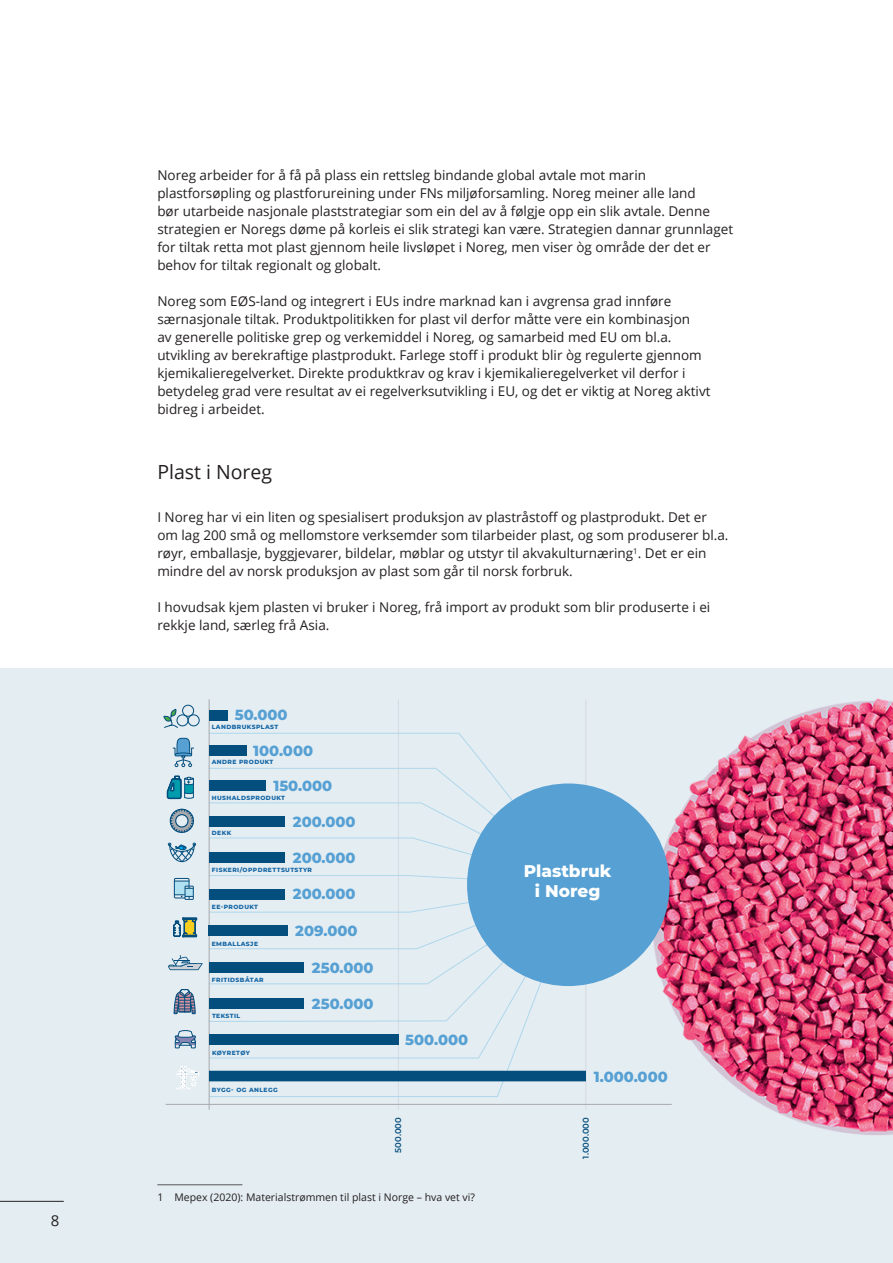
<style>
.page{position:relative;width:893px;height:1263px;background:#fff}
.page>*{position:absolute;margin:0;border:0;box-sizing:border-box;transform-origin:0 0}
.Undertittel{font:19.5px "Open Sans";color:#231f20}
.t1{font:800 16.95px/20.4px "Montserrat";color:#fff;text-align:center}
.t2{font:15px "Open Sans";color:#231f20}
.t3{font:800 14.7px "Montserrat";color:#56a0d3}
.t4{font:13.5px/18px "Open Sans";color:#231f20}
.Fotnotetekst{font:10.5px "Open Sans";color:#231f20}
.t5{font:600 8.4px "Montserrat";color:#044e7d}
.t6{font:800 6px "Montserrat";letter-spacing:.07em;color:#1567a6}
</style>
<div class="page">
<div style="left:0;top:668px;width:893px;height:595px;background:#e4edf2"></div>
<hr style="left:157px;top:1184px;width:85px;height:1px;background:#57585a">
<img style="left:628px;top:698px;width:265px;height:437px">
<hr style="left:398px;top:699px;width:1px;height:411px;background:#d4dae1">
<hr style="left:585px;top:699px;width:1px;height:411px;background:#d4dae1">
<svg style="left:172px;top:737px;width:22px;height:30px"></svg>
<svg style="left:177px;top:1066px;width:22px;height:23px"></svg>
<div style="left:182px;top:705px;width:12px;height:12px;border:1px solid #044e7d;border-radius:50%"></div>
<div style="left:188px;top:714px;width:12px;height:12px;border:1px solid #044e7d;border-radius:50%"></div>
<div style="left:176px;top:714px;width:13px;height:12px;border:1px solid #044e7d;border-radius:50%"></div>
<svg style="left:174px;top:1030px;width:22px;height:19px"></svg>
<svg style="left:163px;top:709px;width:15px;height:19px"></svg>
<hr style="left:166px;top:1104px;width:506px;height:1px;background:#a7a9ac">
<svg style="left:208px;top:733px;width:285px;height:42px"></svg>
<svg style="left:167px;top:775px;width:415px;height:239px"></svg>
<svg style="left:210px;top:884px;width:369px;height:213px"></svg>
<div style="left:467px;top:783px;width:203px;height:203px;background:#56a0d3;border-radius:50%"></div>
<hr style="left:209px;top:699px;width:1px;height:411px;background:#a7a9ac">
<div style="left:209px;top:710px;width:19px;height:11px;background:#044e7d"></div>
<div style="left:209px;top:745px;width:38px;height:11px;background:#044e7d"></div>
<div style="left:209px;top:780px;width:57px;height:11px;background:#044e7d"></div>
<div style="left:209px;top:816px;width:76px;height:11px;background:#044e7d"></div>
<div style="left:209px;top:852px;width:76px;height:10px;background:#044e7d"></div>
<div style="left:209px;top:889px;width:76px;height:10px;background:#044e7d"></div>
<div style="left:209px;top:925px;width:79px;height:11px;background:#044e7d"></div>
<div style="left:209px;top:962px;width:94px;height:11px;background:#044e7d"></div>
<div style="left:209px;top:998px;width:94px;height:11px;background:#044e7d"></div>
<div style="left:209px;top:1034px;width:189px;height:11px;background:#044e7d"></div>
<div style="left:209px;top:1071px;width:377px;height:10px;background:#044e7d"></div>
<hr style="left:0;top:1201px;width:64px;height:1px;background:#231f20">
<p class="t2" style="left:51px;top:1210px;width:10px">8</p>
<p class="t4" style="left:157px;top:166px;width:577px">Noreg arbeider for å få på plass ein rettsleg bindande global avtale mot marin plastforsøpling og plastforureining under FNs miljøforsamling. Noreg meiner alle land<br>bør utarbeide nasjonale plaststrategiar som ein del av å følgje opp ein slik avtale. Denne strategien er Noregs døme på korleis ei slik strategi kan være. Strategien dannar grunnlaget for tiltak retta mot plast gjennom heile livsløpet i Noreg, men viser òg område der det er behov for tiltak regionalt og globalt.</p>
<p class="t4" style="left:157px;top:292px;width:555px">Noreg som EØS-land og integrert i EUs indre marknad kan i avgrensa grad innføre særnasjonale tiltak. Produktpolitikken for plast vil derfor måtte vere ein kombinasjon<br>av generelle politiske grep og verkemiddel i Noreg, og samarbeid med EU om bl.a. utvikling av berekraftige plastprodukt. Farlege stoff i produkt blir òg regulerte gjennom kjemikalieregelverket. Direkte produktkrav og krav i kjemikalieregelverket vil derfor i betydeleg grad vere resultat av ei regelverksutvikling i EU, og det er viktig at Noreg aktivt bidreg i arbeidet.</p>
<p class="Undertittel" style="left:157px;top:458px;width:116px">Plast i Noreg</p>
<p class="t4" style="left:157px;top:508px;width:573px">I Noreg har vi ein liten og spesialisert produksjon av plastråstoff og plastprodukt. Det er om lag 200 små og mellomstore verksemder som tilarbeider plast, og som produserer bl.a. røyr, emballasje, byggjevarer, bildelar, møblar og utstyr til akvakulturnæring<sup>1</sup>. Det er ein mindre del av norsk produksjon av plast som går til norsk forbruk.</p>
<p class="t4" style="left:157px;top:598px;width:555px">I hovudsak kjem plasten vi bruker i Noreg, frå import av produkt som blir produserte i ei rekkje land, særleg frå Asia.</p>
<p class="t3" style="left:235px;top:704px;width:54px">50.000</p>
<p class="t3" style="left:253px;top:740px;width:61px">100.000</p>
<p class="t3" style="left:273px;top:775px;width:60px">150.000</p>
<p class="t3" style="left:293px;top:811px;width:64px">200.000</p>
<p class="t3" style="left:293px;top:847px;width:64px">200.000</p>
<p class="t3" style="left:293px;top:883px;width:64px">200.000</p>
<p class="t3" style="left:295px;top:920px;width:64px">209.000</p>
<p class="t6" style="left:212px;top:722px;width:68px">LANDBRUKSPLAST</p>
<p class="t6" style="left:212px;top:758px;width:63px">ANDRE PRODUKT</p>
<p class="t6" style="left:212px;top:793px;width:75px">HUSHALDSPRODUKT</p>
<p class="t6" style="left:212px;top:829px;width:21px">DEKK</p>
<p class="t6" style="left:212px;top:865px;width:102px">FISKERI/OPPDRETTSUTSTYR</p>
<p class="t6" style="left:212px;top:902px;width:48px">EE-PRODUKT</p>
<p class="t6" style="left:212px;top:939px;width:48px">EMBALLASJE</p>
<p class="t6" style="left:212px;top:975px;width:53px">FRITIDSBÅTAR</p>
<p class="t6" style="left:212px;top:1011px;width:30px">TEKSTIL</p>
<p class="t6" style="left:212px;top:1048px;width:39px">KØYRETØY</p>
<p class="t6" style="left:212px;top:1085px;width:68px">BYGG- OG ANLEGG</p>
<p class="t3" style="left:312px;top:957px;width:63px">250.000</p>
<p class="t3" style="left:312px;top:993px;width:63px">250.000</p>
<p class="t3" style="left:405px;top:1029px;width:64px">500.000</p>
<p class="t1" style="left:524px;top:859px;width:89px">Plastbruk i Noreg</p>
<p class="t3" style="left:594px;top:1066px;width:75px">1.000.000</p>
<p class="t5" style="left:392px;top:1152px;width:37px;rotate:-90deg">500.000</p>
<p class="t5" style="left:580px;top:1158px;width:43px;rotate:-90deg">1.000.000</p>
<p class="Fotnotetekst" style="left:157px;top:1190px;width:319px">1 Mepex (2020): Materialstrømmen til plast i Norge – hva vet vi?</p>
</div>
